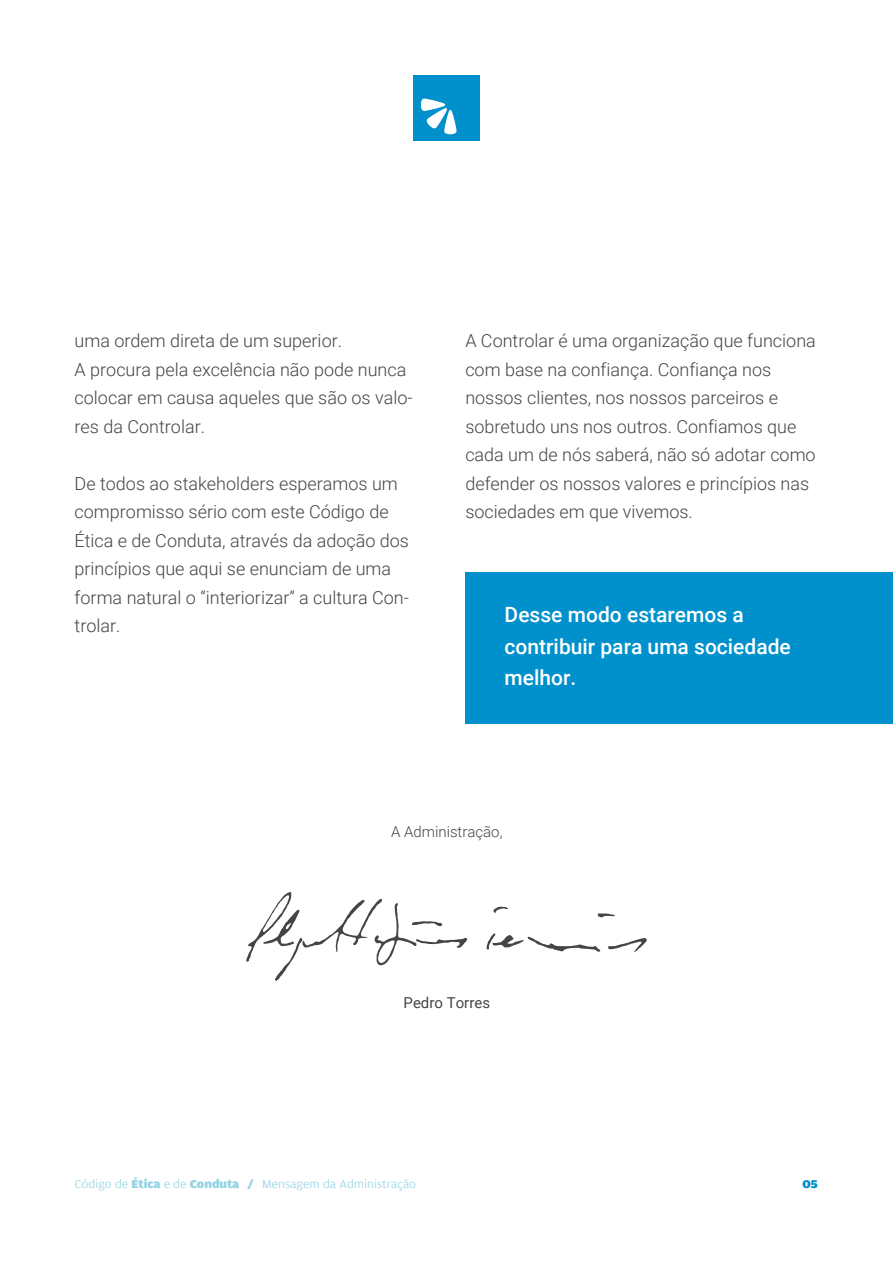
<style>
.page{position:relative;width:893px;height:1263px;background:#fff}
.page>*{position:absolute;margin:0;border:0;box-sizing:border-box;transform-origin:0 0}
.t1{font:500 21px/31.5px "Roboto";color:#fff}
.t2{font:300 18px/28.5px "Roboto";color:#484344}
.t3{font:300 15px "Roboto";color:#484344}
.t4{font:15px "Roboto";color:#484344}
.t5{font:300 12px "Amplitude Wide";color:#92d2e3}
.t6{font:900 12px "Amplitude Wide";color:#0091cc}
.s1{font-weight:900}
</style>
<div class="page">
<div style="left:466px;top:572px;width:427px;height:152px;background:#0091cc"></div>
<svg style="left:246px;top:892px;width:401px;height:89px"></svg>
<div style="left:413px;top:75px;width:67px;height:66px;background:#0091cc"></div>
<svg style="left:421px;top:98px;width:36px;height:36px"></svg>
<p class="t2" style="left:75px;top:326px;width:340px">uma ordem direta de um superior.<br>A procura pela excelência não pode nunca colocar em causa aqueles que são os valo&shy;res da Controlar.</p>
<p class="t2" style="left:75px;top:468px;width:336px">De todos ao stakeholders esperamos um compromisso sério com este Código de Ética e de Conduta, através da adoção dos princípios que aqui se enunciam de uma forma natural o “interiorizar” a cultura Con&shy;trolar.</p>
<p class="t2" style="left:465px;top:326px;width:352px">A Controlar é uma organização que funciona com base na confiança. Confiança nos nossos clientes, nos nossos parceiros e sobretudo uns nos outros. Confiamos que cada um de nós saberá, não só adotar como defender os nossos valores e princípios nas sociedades em que vivemos.</p>
<p class="t1" style="left:505px;top:598px;width:288px">Desse modo estaremos a contribuir para uma sociedade melhor.</p>
<p class="t3" style="left:391px;top:821px;width:113px">A Administração,</p>
<p class="t4" style="left:404px;top:992px;width:88px">Pedro Torres</p>
<p class="t5" style="left:75px;top:1177px;width:343px">Código de <span class="s1">Ética</span> e de <span class="s1">Conduta /</span> Mensagem da Administração</p>
<p class="t6" style="left:803px;top:1177px;width:17px">05</p>
</div>
